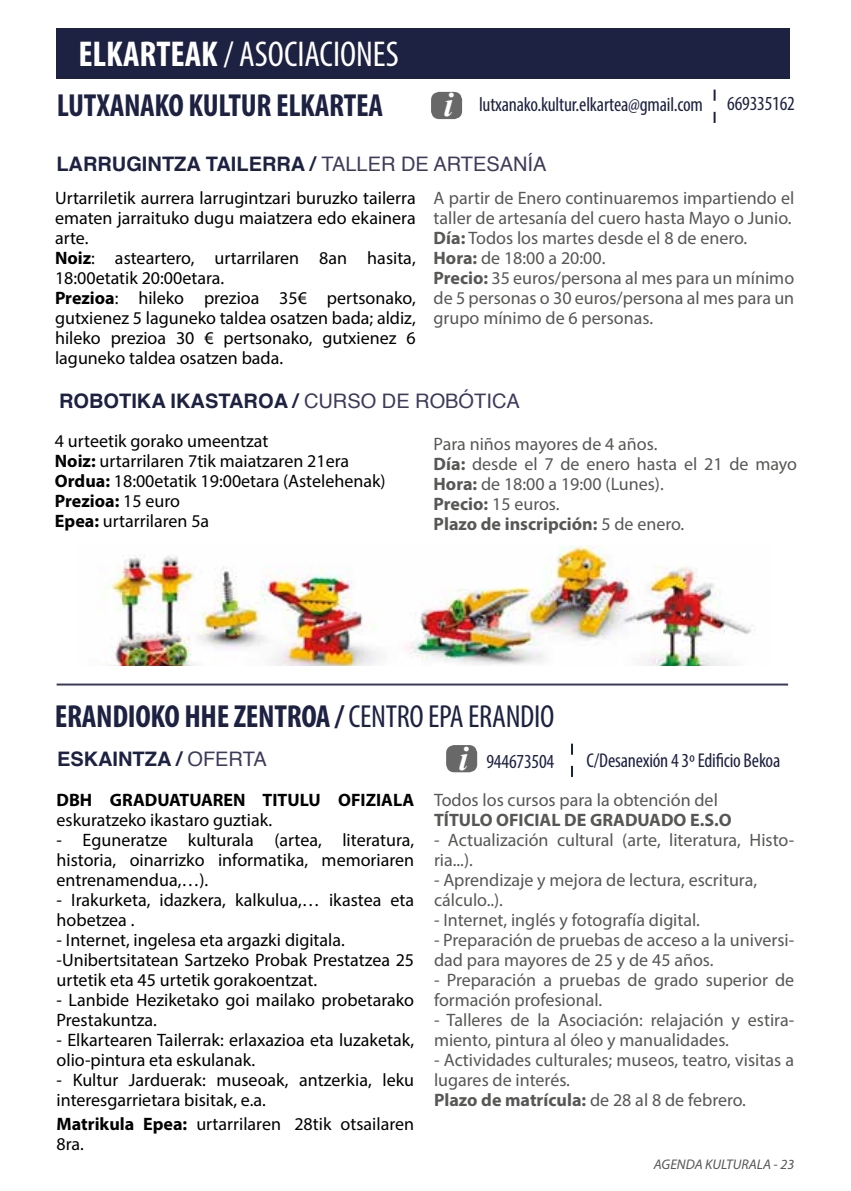
<style>
.page{position:relative;width:851px;height:1191px;background:#fff}
.page>*{position:absolute;margin:0;border:0;box-sizing:border-box;transform-origin:0 0}
.t1{font:condensed 36px "Myriad Pro";color:#fff}
.t2{font:italic 700 34px "Times New Roman";color:#fff}
.t3{font:700 condensed 32px "Myriad Pro";letter-spacing:-.01em;color:#1e2242}
.t4{font:700 20px "Helvetica";color:#1e2242}
.t5{font:condensed 20px "Myriad Pro";letter-spacing:-.01em;color:#1e2242}
.t6{font:18px/20px "Myriad Pro";color:#575756}
.t7{font:18px/20px "Myriad Pro";color:#000}
.t8{font:18px/20px "Myriad Pro";color:#020203}
.t9{font:700 18px "Myriad Pro";color:#000}
.t10{font:700 18px "Myriad Pro";color:#575756}
.t11{font:italic 14px "Myriad Pro";color:#575756}
.s1{font-weight:700}
.s2{font-weight:400;color:#3e3b5a}
.s3{font-weight:400}
.s4{font-family:"Times New Roman";font-weight:700;font-style:italic;font-stretch:normal;font-size:34px;color:#fff}
</style>
<div class="page">
<div style="left:56px;top:28px;width:733px;height:51px;background:#1e2242"></div>
<hr style="left:57px;top:683px;width:731px;height:2px;background:#3e3b5a">
<svg style="left:713px;top:90px;width:2px;height:33px"></svg>
<div style="left:431px;top:92px;width:31px;height:27px;background:#686868;border-radius:8px"></div>
<img style="left:103px;top:545px;width:652px;height:120px">
<div style="left:446px;top:745px;width:31px;height:27px;background:#686868;border-radius:8px"></div>
<svg style="left:571px;top:743px;width:2px;height:34px"></svg>
<h1 class="t1" style="left:78px;top:32px;width:322px"><span class="s1">ELKARTEAK</span> / ASOCIACIONES</h1>
<h2 class="t2" style="left:443px;top:81px;width:11px">i</h2>
<p class="t4" style="left:56px;top:147px;width:491px">LARRUGINTZA TAILERRA / <span class="s2">TALLER DE ARTESANÍA</span></p>
<h3 class="t3" style="left:57px;top:85px;width:327px">LUTXANAKO KULTUR ELKARTEA</h3>
<p class="t5" style="left:479px;top:92px;width:317px">lutxanako.kultur.elkartea@gmail.com 669335162</p>
<p class="t7" style="left:55px;top:188px;width:362px">Urtarriletik aurrera larrugintzari buruzko tailerra ematen jarraituko dugu maiatzera edo ekainera arte.<br><span class="s1">Noiz</span>: asteartero, urtarrilaren 8an hasita, 18:00etatik 20:00etara.<br><span class="s1">Prezioa</span>: hileko prezioa 35€ pertsonako, gutxienez 5 laguneko taldea osatzen bada; aldiz, hileko prezioa 30 € pertsonako, gutxienez 6 laguneko taldea osatzen bada.</p>
<p class="t6" style="left:433px;top:188px;width:362px">A partir de Enero continuaremos impartiendo el taller de artesanía del cuero hasta Mayo o Junio.<br><span class="s1">Día:</span> Todos los martes desde el 8 de enero.<br><span class="s1">Hora:</span> de 18:00 a 20:00.<br><span class="s1">Precio:</span> 35 euros/persona al mes para un mínimo de 5 personas o 30 euros/persona al mes para un grupo mínimo de 6 personas.</p>
<p class="t4" style="left:59px;top:384px;width:462px">ROBOTIKA IKASTAROA / <span class="s2">CURSO DE ROBÓTICA</span></p>
<p class="t6" style="left:433px;top:433px;width:365px">Para niños mayores de 4 años.<br><span class="s1">Día:</span> desde el 7 de enero hasta el 21 de mayo<br><span class="s1">Hora:</span> de 18:00 a 19:00 (Lunes).<br><span class="s1">Precio:</span> 15 euros.<br><span class="s1">Plazo de inscripción:</span> 5 de enero.</p>
<p class="t8" style="left:55px;top:431px;width:332px">4 urteetik gorako umeentzat<br><span class="s1">Noiz:</span> urtarrilaren 7tik maiatzaren 21era<br><span class="s1">Ordua:</span> 18:00etatik 19:00etara (Astelehenak)<br><span class="s1">Prezioa:</span> 15 euro<br><span class="s1">Epea:</span> urtarrilaren 5a</p>
<h3 class="t3" style="left:55px;top:696px;width:501px">ERANDIOKO HHE ZENTROA / <span class="s3">CENTRO EPA ERANDIO</span></h3>
<p class="t4" style="left:57px;top:743px;width:211px">ESKAINTZA / <span class="s2">OFERTA</span></p>
<p class="t5" style="left:458px;top:749px;width:97px"><span class="s4">i</span> 944673504</p>
<p class="t5" style="left:586px;top:748px;width:195px">C/Desanexión 4 3º Edificio Bekoa</p>
<p class="t9" style="left:57px;top:788px;width:359px">DBH GRADUATUAREN TITULU OFIZIALA</p>
<p class="t7" style="left:57px;top:809px;width:217px">eskuratzeko ikastaro guztiak.</p>
<p class="t7" style="left:57px;top:829px;width:359px;text-align:justify">- Eguneratze kulturala (artea, literatura, historia, oinarrizko informatika, memoriaren entrenamendua,…).</p>
<p class="t7" style="left:57px;top:889px;width:359px">- Irakurketa, idazkera, kalkulua,… ikastea eta hobetzea .</p>
<p class="t7" style="left:57px;top:929px;width:359px">- Internet, ingelesa eta argazki digitala. -Unibertsitatean Sartzeko Probak Prestatzea 25 urtetik eta 45 urtetik gorakoentzat.</p>
<p class="t7" style="left:57px;top:989px;width:359px">- Lanbide Heziketako goi mailako probetarako<br>Prestakuntza.</p>
<p class="t7" style="left:57px;top:1029px;width:359px">- Elkartearen Tailerrak: erlaxazioa eta luzaketak, olio-pintura eta eskulanak.</p>
<p class="t7" style="left:57px;top:1069px;width:359px">- Kultur Jarduerak: museoak, antzerkia, leku interesgarrietara bisitak, e.a.</p>
<p class="t8" style="left:57px;top:1113px;width:359px"><span class="s1">Matrikula Epea:</span> urtarrilaren 28tik otsailaren<br>8ra.</p>
<p class="t11" style="left:653px;top:1156px;width:142px">AGENDA KULTURALA - 23</p>
<p class="t6" style="left:434px;top:789px;width:285px">Todos los cursos para la obtención del</p>
<p class="t10" style="left:434px;top:808px;width:299px">TÍTULO OFICIAL DE GRADUADO E.S.O</p>
<p class="t6" style="left:434px;top:829px;width:362px">- Actualización cultural (arte, literatura, Histo&shy;ria...).</p>
<p class="t6" style="left:434px;top:869px;width:324px">- Aprendizaje y mejora de lectura, escritura, cálculo..).</p>
<p class="t6" style="left:434px;top:909px;width:267px">- Internet, inglés y fotografía digital.</p>
<p class="t6" style="left:434px;top:929px;width:362px">- Preparación de pruebas de acceso a la universi&shy;dad para mayores de 25 y de 45 años.</p>
<p class="t6" style="left:434px;top:969px;width:362px">- Preparación a pruebas de grado superior de formación profesional.</p>
<p class="t6" style="left:434px;top:1009px;width:362px">- Talleres de la Asociación: relajación y estira&shy;miento, pintura al óleo y manualidades.</p>
<p class="t6" style="left:434px;top:1049px;width:361px">- Actividades culturales; museos, teatro, visitas a lugares de interés.<br><span class="s1">Plazo de matrícula:</span> de 28 al 8 de febrero.</p>
</div>
